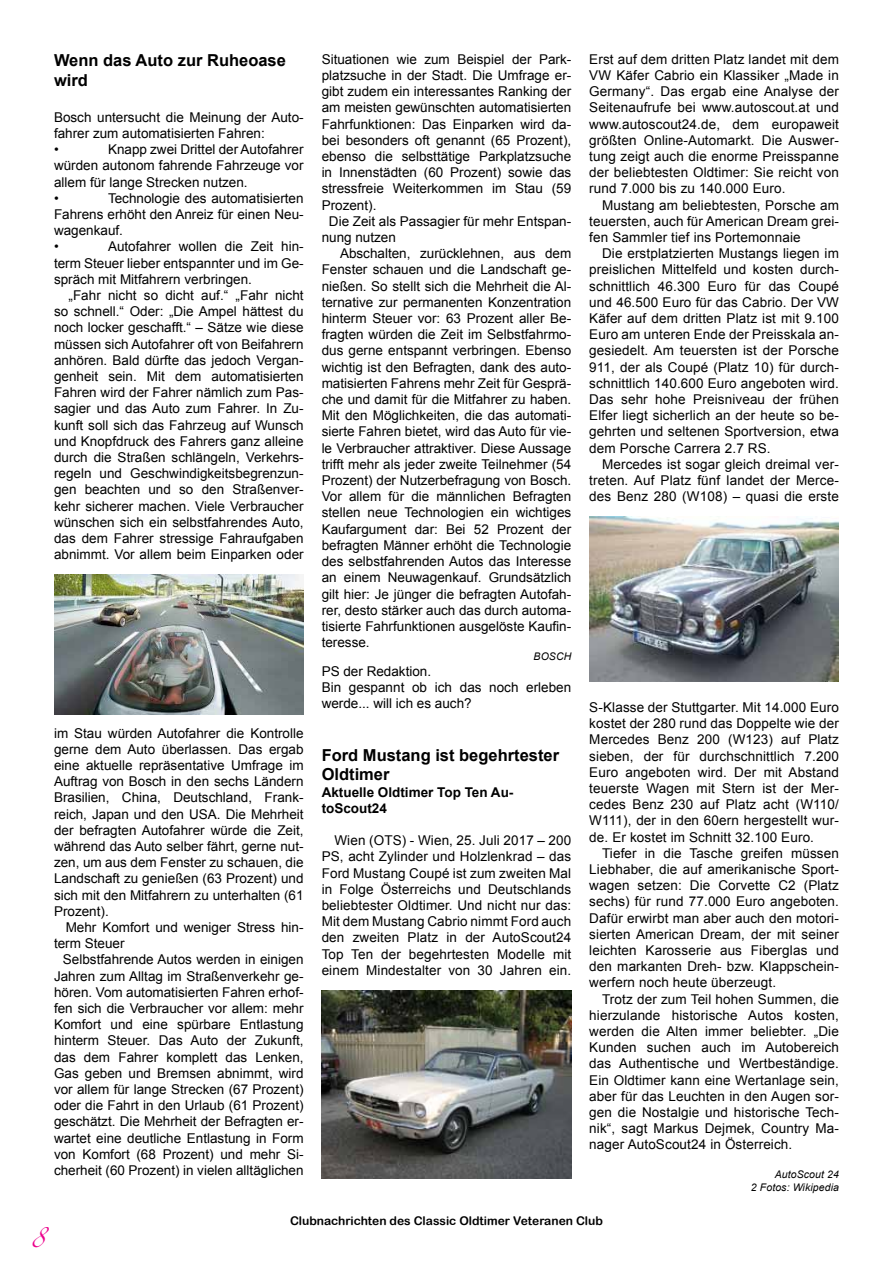
<style>
.page{position:relative;width:893px;height:1263px;background:#fff}
.page>*{position:absolute;margin:0;border:0;box-sizing:border-box;transform-origin:0 0}
.t1{font:18px "Zapfino";color:#ec008c}
.t2{font:700 16.5px/19.8px "Arial";color:#000}
.t3{font:13.5px/16.2px "Arial";color:#000;text-align:justify}
.t4{font:700 13.5px/16.2px "Arial";color:#000}
.t5{font:12px "Arial Rounded MT Bold";color:#000}
.t6{font:italic 10.5px/12.6px "Arial";letter-spacing:.01em;color:#000;text-align:right}
</style>
<div class="page">
<img style="left:54px;top:574px;width:250px;height:140px">
<img style="left:322px;top:991px;width:249px;height:187px">
<img style="left:589px;top:517px;width:250px;height:165px">
<p class="t2" style="left:54px;top:51px;width:233px">Wenn das Auto zur Ruheoase wird</p>
<p class="t3" style="left:54px;top:109px;width:251px;text-align:left">Bosch untersucht die Meinung der Auto&shy;fahrer zum automatisierten Fahren:<br>•</p>
<p class="t3" style="left:54px;top:142px;width:251px;text-align:left;text-indent:54px">Knapp zwei Drittel der Autofahrer würden autonom fahrende Fahrzeuge vor allem für lange Strecken nutzen.<br>•</p>
<p class="t3" style="left:54px;top:190px;width:251px;text-align:left;text-indent:54px">Technologie des automatisierten<br>Fahrens erhöht den Anreiz für einen Neu&shy;wagenkauf.<br>•</p>
<p class="t3" style="left:54px;top:239px;width:251px;text-indent:54px">Autofahrer wollen die Zeit hin&shy;term Steuer lieber entspannter und im Ge&shy;spräch mit Mitfahrern verbringen.</p>
<p class="t3" style="left:54px;top:287px;width:251px;text-indent:15px">„Fahr nicht so dicht auf.“ „Fahr nicht so schnell.“ Oder: „Die Ampel hättest du noch locker geschafft.“ – Sätze wie diese müssen sich Autofahrer oft von Beifahrern anhören. Bald dürfte das jedoch Vergan&shy;genheit sein. Mit dem automatisierten Fahren wird der Fahrer nämlich zum Pas&shy;sagier und das Auto zum Fahrer. In Zu&shy;kunft soll sich das Fahrzeug auf Wunsch und Knopfdruck des Fahrers ganz alleine durch die Straßen schlängeln, Verkehrs&shy;regeln und Geschwindigkeitsbegrenzun&shy;gen beachten und so den Straßenver&shy;kehr sicherer machen. Viele Verbraucher wünschen sich ein selbstfahrendes Auto, das dem Fahrer stressige Fahraufgaben abnimmt. Vor allem beim Einparken oder</p>
<p class="t3" style="left:54px;top:725px;width:251px">im Stau würden Autofahrer die Kontrolle gerne dem Auto überlassen. Das ergab eine aktuelle repräsentative Umfrage im Auftrag von Bosch in den sechs Ländern Brasilien, China, Deutschland, Frank&shy;reich, Japan und den USA. Die Mehrheit der befragten Autofahrer würde die Zeit, während das Auto selber fährt, gerne nut&shy;zen, um aus dem Fenster zu schauen, die Landschaft zu genießen (63 Prozent) und sich mit den Mitfahrern zu unterhalten (61<br>Prozent).</p>
<p class="t3" style="left:54px;top:919px;width:251px;text-indent:12px">Mehr Komfort und weniger Stress hin&shy;term Steuer</p>
<p class="t3" style="left:54px;top:952px;width:251px;text-indent:9px">Selbstfahrende Autos werden in einigen Jahren zum Alltag im Straßenverkehr ge&shy;hören. Vom automatisierten Fahren erhof&shy;fen sich die Verbraucher vor allem: mehr Komfort und eine spürbare Entlastung hinterm Steuer. Das Auto der Zukunft, das dem Fahrer komplett das Lenken, Gas geben und Bremsen abnimmt, wird vor allem für lange Strecken (67 Prozent) oder die Fahrt in den Urlaub (61 Prozent) geschätzt. Die Mehrheit der Befragten er&shy;wartet eine deutliche Entlastung in Form von Komfort (68 Prozent) und mehr Si&shy;cherheit (60 Prozent) in vielen alltäglichen</p>
<p class="t3" style="left:322px;top:51px;width:251px">Situationen wie zum Beispiel der Park-</p>
<p class="t3" style="left:322px;top:67px;width:251px">platzsuche in der Stadt. Die Umfrage er-</p>
<p class="t3" style="left:322px;top:84px;width:251px">gibt zudem ein interessantes Ranking der</p>
<p class="t3" style="left:322px;top:100px;width:251px">am meisten gewünschten automatisierten</p>
<p class="t3" style="left:322px;top:116px;width:251px">Fahrfunktionen: Das Einparken wird da-</p>
<p class="t3" style="left:322px;top:132px;width:251px">bei besonders oft genannt (65 Prozent),</p>
<p class="t3" style="left:322px;top:148px;width:251px">ebenso die selbsttätige Parkplatzsuche</p>
<p class="t3" style="left:322px;top:165px;width:251px">in Innenstädten (60 Prozent) sowie das</p>
<p class="t3" style="left:322px;top:181px;width:251px">stressfreie Weiterkommen im Stau (59</p>
<p class="t3" style="left:322px;top:197px;width:56px">Prozent).</p>
<p class="t3" style="left:329px;top:213px;width:244px">Die Zeit als Passagier für mehr Entspan-</p>
<p class="t3" style="left:322px;top:229px;width:76px">nung nutzen</p>
<p class="t3" style="left:340px;top:246px;width:233px">Abschalten, zurücklehnen, aus dem</p>
<p class="t3" style="left:322px;top:262px;width:251px">Fenster schauen und die Landschaft ge-</p>
<p class="t3" style="left:322px;top:278px;width:251px">nießen. So stellt sich die Mehrheit die Al-</p>
<p class="t3" style="left:322px;top:294px;width:251px">ternative zur permanenten Konzentration</p>
<p class="t3" style="left:322px;top:310px;width:251px">hinterm Steuer vor: 63 Prozent aller Be-</p>
<p class="t3" style="left:322px;top:327px;width:251px">fragten würden die Zeit im Selbstfahrmo-</p>
<p class="t3" style="left:322px;top:343px;width:251px">dus gerne entspannt verbringen. Ebenso</p>
<p class="t3" style="left:322px;top:359px;width:251px">wichtig ist den Befragten, dank des auto-</p>
<p class="t3" style="left:322px;top:375px;width:251px">matisierten Fahrens mehr Zeit für Gesprä-</p>
<p class="t3" style="left:322px;top:391px;width:251px">che und damit für die Mitfahrer zu haben.</p>
<p class="t3" style="left:322px;top:408px;width:251px">Mit den Möglichkeiten, die das automati-</p>
<p class="t3" style="left:322px;top:424px;width:251px">sierte Fahren bietet, wird das Auto für vie-</p>
<p class="t3" style="left:322px;top:440px;width:251px">le Verbraucher attraktiver. Diese Aussage</p>
<p class="t3" style="left:322px;top:456px;width:251px">trifft mehr als jeder zweite Teilnehmer (54</p>
<p class="t3" style="left:322px;top:472px;width:251px">Prozent) der Nutzerbefragung von Bosch.</p>
<p class="t3" style="left:322px;top:489px;width:251px">Vor allem für die männlichen Befragten</p>
<p class="t3" style="left:322px;top:505px;width:251px">stellen neue Technologien ein wichtiges</p>
<p class="t3" style="left:322px;top:521px;width:251px">Kaufargument dar: Bei 52 Prozent der</p>
<p class="t3" style="left:322px;top:537px;width:251px">befragten Männer erhöht die Technologie</p>
<p class="t3" style="left:322px;top:553px;width:251px">des selbstfahrenden Autos das Interesse</p>
<p class="t3" style="left:322px;top:570px;width:251px">an einem Neuwagenkauf. Grundsätzlich</p>
<p class="t3" style="left:322px;top:586px;width:251px">gilt hier: Je jünger die befragten Autofah-</p>
<p class="t3" style="left:322px;top:602px;width:251px">rer, desto stärker auch das durch automa-</p>
<p class="t3" style="left:322px;top:618px;width:251px">tisierte Fahrfunktionen ausgelöste Kaufin-</p>
<p class="t3" style="left:322px;top:634px;width:50px">teresse.</p>
<p class="t6" style="left:534px;top:650px;width:39px">BOSCH</p>
<p class="t3" style="left:322px;top:663px;width:251px;text-align:left">PS der Redaktion.<br>Bin gespannt ob ich das noch erleben werde... will ich es auch?</p>
<p class="t2" style="left:322px;top:745px;width:239px">Ford Mustang ist begehrtester<br>Oldtimer</p>
<p class="t4" style="left:322px;top:784px;width:193px">Aktuelle Oldtimer Top Ten Au&shy;toScout24</p>
<p class="t3" style="left:322px;top:832px;width:251px;text-indent:13px">Wien (OTS) - Wien, 25. Juli 2017 – 200<br>PS, acht Zylinder und Holzlenkrad – das Ford Mustang Coupé ist zum zweiten Mal in Folge Österreichs und Deutschlands beliebtester Oldtimer. Und nicht nur das:<br>Mit dem Mustang Cabrio nimmt Ford auch den zweiten Platz in der AutoScout24<br>Top Ten der begehrtesten Modelle mit einem Mindestalter von 30 Jahren ein.</p>
<p class="t3" style="left:589px;top:51px;width:251px">Erst auf dem dritten Platz landet mit dem VW Käfer Cabrio ein Klassiker „Made in Germany“. Das ergab eine Analyse der Seitenaufrufe bei www.autoscout.at und www.autoscout24.de, dem europaweit größten Online-Automarkt. Die Auswer&shy;tung zeigt auch die enorme Preisspanne der beliebtesten Oldtimer: Sie reicht von rund 7.000 bis zu 140.000 Euro.</p>
<p class="t3" style="left:589px;top:197px;width:251px;text-indent:13px">Mustang am beliebtesten, Porsche am teuersten, auch für American Dream grei&shy;fen Sammler tief ins Portemonnaie</p>
<p class="t3" style="left:589px;top:246px;width:251px;text-indent:13px">Die erstplatzierten Mustangs liegen im preislichen Mittelfeld und kosten durch&shy;schnittlich 46.300 Euro für das Coupé und 46.500 Euro für das Cabrio. Der VW Käfer auf dem dritten Platz ist mit 9.100<br>Euro am unteren Ende der Preisskala an&shy;gesiedelt. Am teuersten ist der Porsche 911, der als Coupé (Platz 10) für durch&shy;schnittlich 140.600 Euro angeboten wird.<br>Das sehr hohe Preisniveau der frühen Elfer liegt sicherlich an der heute so be&shy;gehrten und seltenen Sportversion, etwa dem Porsche Carrera 2.7 RS.</p>
<p class="t3" style="left:589px;top:456px;width:251px;text-indent:13px">Mercedes ist sogar gleich dreimal ver&shy;treten. Auf Platz fünf landet der Merce&shy;des Benz 280 (W108) – quasi die erste</p>
<p class="t3" style="left:589px;top:699px;width:251px">S-Klasse der Stuttgarter. Mit 14.000 Euro kostet der 280 rund das Doppelte wie der Mercedes Benz 200 (W123) auf Platz sieben, der für durchschnittlich 7.200<br>Euro angeboten wird. Der mit Abstand teuerste Wagen mit Stern ist der Mer&shy;cedes Benz 230 auf Platz acht (W110/ W111), der in den 60ern hergestellt wur&shy;de. Er kostet im Schnitt 32.100 Euro.</p>
<p class="t3" style="left:589px;top:845px;width:251px;text-indent:13px">Tiefer in die Tasche greifen müssen Liebhaber, die auf amerikanische Sport&shy;wagen setzen: Die Corvette C2 (Platz sechs) für rund 77.000 Euro angeboten.<br>Dafür erwirbt man aber auch den motori&shy;sierten American Dream, der mit seiner leichten Karosserie aus Fiberglas und den markanten Dreh- bzw. Klappschein&shy;werfern noch heute überzeugt.</p>
<p class="t3" style="left:589px;top:991px;width:251px;text-indent:13px">Trotz der zum Teil hohen Summen, die hierzulande historische Autos kosten, werden die Alten immer beliebter. „Die Kunden suchen auch im Autobereich das Authentische und Wertbeständige.<br>Ein Oldtimer kann eine Wertanlage sein, aber für das Leuchten in den Augen sor&shy;gen die Nostalgie und historische Tech&shy;nik“, sagt Markus Dejmek, Country Ma&shy;nager AutoScout24 in Österreich.</p>
<p class="t6" style="left:751px;top:1168px;width:90px">AutoScout 24<br>2 Fotos: Wikipedia</p>
<h1 class="t1" style="left:30px;top:1230px;width:17px">8</h1>
<p class="t5" style="left:290px;top:1213px;width:314px">Clubnachrichten des Classic Oldtimer Veteranen Club</p>
</div>
